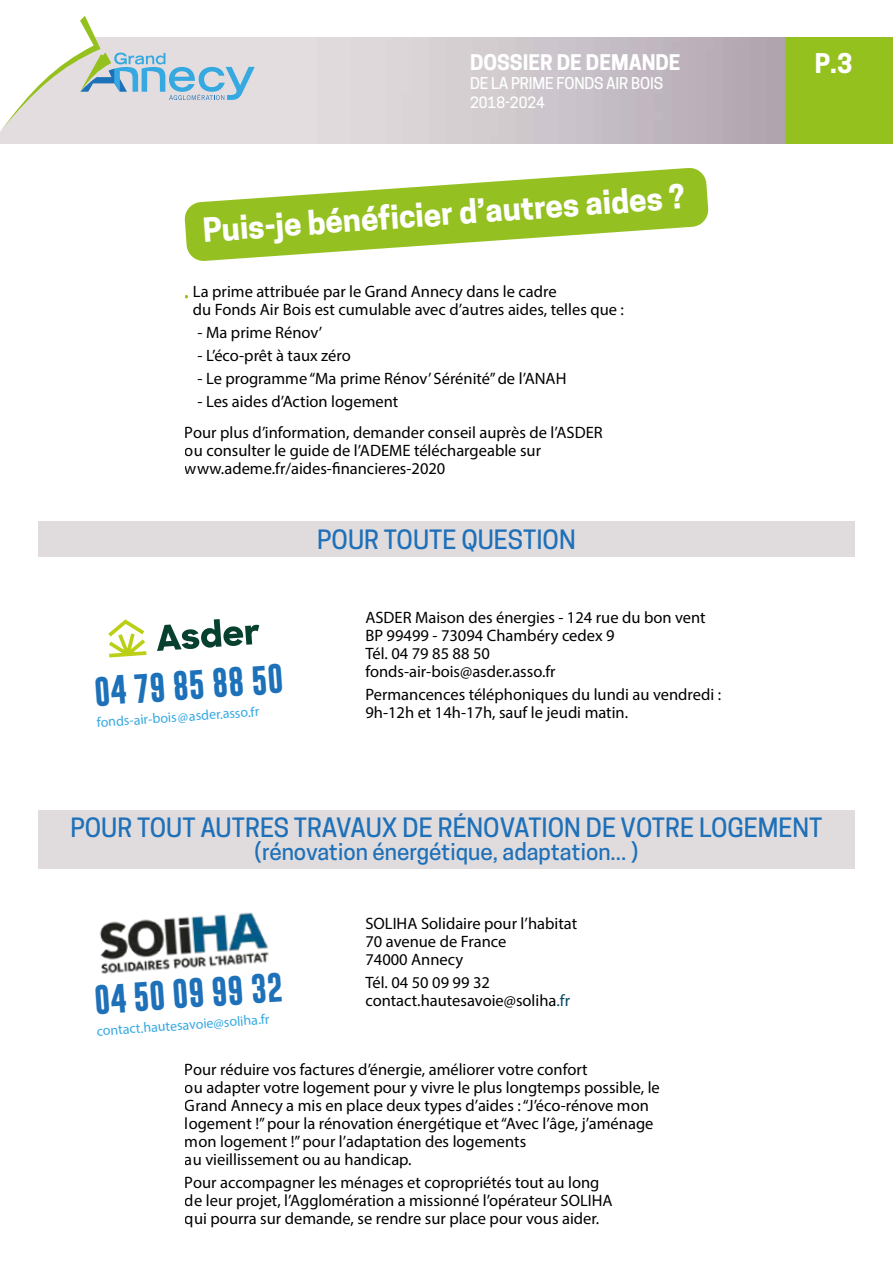
<style>
.page{position:relative;width:893px;height:1263px;background:#fff}
.page>*{position:absolute;margin:0;border:0;box-sizing:border-box;transform-origin:0 0}
.t1{font:700 31.2px "Cooper Hewitt";color:#fff}
.t2{font:700 29.25px "Gobold";color:#1d71b8}
.t3{font:700 29.25px "Gobold";color:#1e70b8}
.t4{font:700 25.5px "Cooper Hewitt";color:#fff}
.t5{font:500 25.05px "Cooper Hewitt";color:#1e70b8}
.t6{font:500 22.5px "Cooper Hewitt";color:#1e70b8}
.t7{font:700 20.25px "Cooper Hewitt";color:#fff}
.t8{font:16.5px/18px "Myriad Pro";color:#000}
.t9{font:500 15.3px "Cooper Hewitt";letter-spacing:-.01em;color:#fff}
.t10{font:500 14.7px "Cooper Hewitt";color:#fff}
.t11{font:13.95px "Myriad Pro";color:#36a9e1}
.s1{color:#94c121}
.s2{color:#004a63}
</style>
<div class="page">
<div style="left:38px;top:521px;width:817px;height:36px;background:#e0dcde"></div>
<div style="left:38px;top:810px;width:817px;height:58px;background:#e0dcde"></div>
<svg style="left:184px;top:167px;width:525px;height:94px;fill:#94c121"></svg>
<svg style="left:157px;top:619px;width:102px;height:32px"></svg>
<svg style="left:108px;top:619px;width:39px;height:38px"></svg>
<img style="left:100px;top:912px;width:169px;height:62px">
<img style="left:1px;top:37px;width:786px;height:106px">
<div style="left:787px;top:37px;width:106px;height:106px;background:#95c11f"></div>
<svg style="left:0;top:16px;width:255px;height:116px"></svg>
<p class="t7" style="left:470px;top:51px;width:212px">DOSSIER DE DEMANDE</p>
<h3 class="t4" style="left:815px;top:49px;width:39px">P.3</h3>
<p class="t9" style="left:470px;top:74px;width:195px">DE LA PRIME FONDS AIR BOIS</p>
<p class="t10" style="left:470px;top:94px;width:76px">2018-2024</p>
<h1 class="t1" style="left:202px;top:212px;width:484px;rotate:-4deg">Puis-je bénéficier d’autres aides ?</h1>
<p class="t8" style="left:193px;top:282px;width:432px;text-indent:-8px"><span class="s1">•</span> La prime attribuée par le Grand Annecy dans le cadre<br>du Fonds Air Bois est cumulable avec d’autres aides, telles que :</p>
<p class="t8" style="left:198px;top:323px;width:126px">- Ma prime Rénov’</p>
<p class="t8" style="left:198px;top:346px;width:155px">- L’éco-prêt à taux zéro</p>
<p class="t8" style="left:198px;top:369px;width:370px">- Le programme “Ma prime Rénov’ Sérénité” de l’ANAH</p>
<p class="t8" style="left:185px;top:386px;width:419px;line-height:30.8px;text-indent:13px">- Les aides d’Action logement<br>Pour plus d’information, demander conseil auprès de l’ASDER</p>
<p class="t8" style="left:185px;top:441px;width:358px">ou consulter le guide de l’ADEME téléchargeable sur www.ademe.fr/aides-financieres-2020</p>
<h2 class="t2" style="left:93px;top:672px;width:191px;rotate:-4deg">04 79 85 88 50</h2>
<p class="t11" style="left:96px;top:714px;width:164px;rotate:-4deg">fonds-air-bois@asder.asso.fr</p>
<h3 class="t5" style="left:317px;top:524px;width:260px">POUR TOUTE QUESTION</h3>
<p class="t8" style="left:365px;top:608px;width:342px">ASDER Maison des énergies - 124 rue du bon vent<br>BP 99499 - 73094 Chambéry cedex 9<br>Tél. 04 79 85 88 50<br>fonds-air-bois@asder.asso.fr</p>
<p class="t8" style="left:365px;top:685px;width:357px">Permancences téléphoniques du lundi au vendredi :<br>9h-12h et 14h-17h, sauf le jeudi matin.</p>
<h3 class="t5" style="left:71px;top:813px;width:753px">POUR TOUT AUTRES TRAVAUX DE RÉNOVATION DE VOTRE LOGEMENT</h3>
<h3 class="t6" style="left:255px;top:838px;width:385px">(rénovation énergétique, adaptation... )</h3>
<h2 class="t3" style="left:93px;top:981px;width:190px;rotate:-4deg">04 50 09 99 32</h2>
<p class="t11" style="left:96px;top:1022px;width:175px;rotate:-4deg">contact.hautesavoie@soliha.fr</p>
<p class="t8" style="left:365px;top:914px;width:213px">SOLIHA Solidaire pour l’habitat<br>70 avenue de France<br>74000 Annecy</p>
<p class="t8" style="left:365px;top:973px;width:206px">Tél. 04 50 09 99 32 contact.hautesavoie@soliha<span class="s2">.fr</span></p>
<p class="t8" style="left:185px;top:1060px;width:477px">Pour réduire vos factures d’énergie, améliorer votre confort<br>ou adapter votre logement pour y vivre le plus longtemps possible, le Grand Annecy a mis en place deux types d’aides : “J’éco-rénove mon logement !” pour la rénovation énergétique et “Avec l’âge, j’aménage mon logement !” pour l’adaptation des logements<br>au vieillissement ou au handicap.</p>
<p class="t8" style="left:185px;top:1173px;width:429px">Pour accompagner les ménages et copropriétés tout au long de leur projet, l’Agglomération a missionné l’opérateur SOLIHA qui pourra sur demande, se rendre sur place pour vous aider.</p>
</div>
